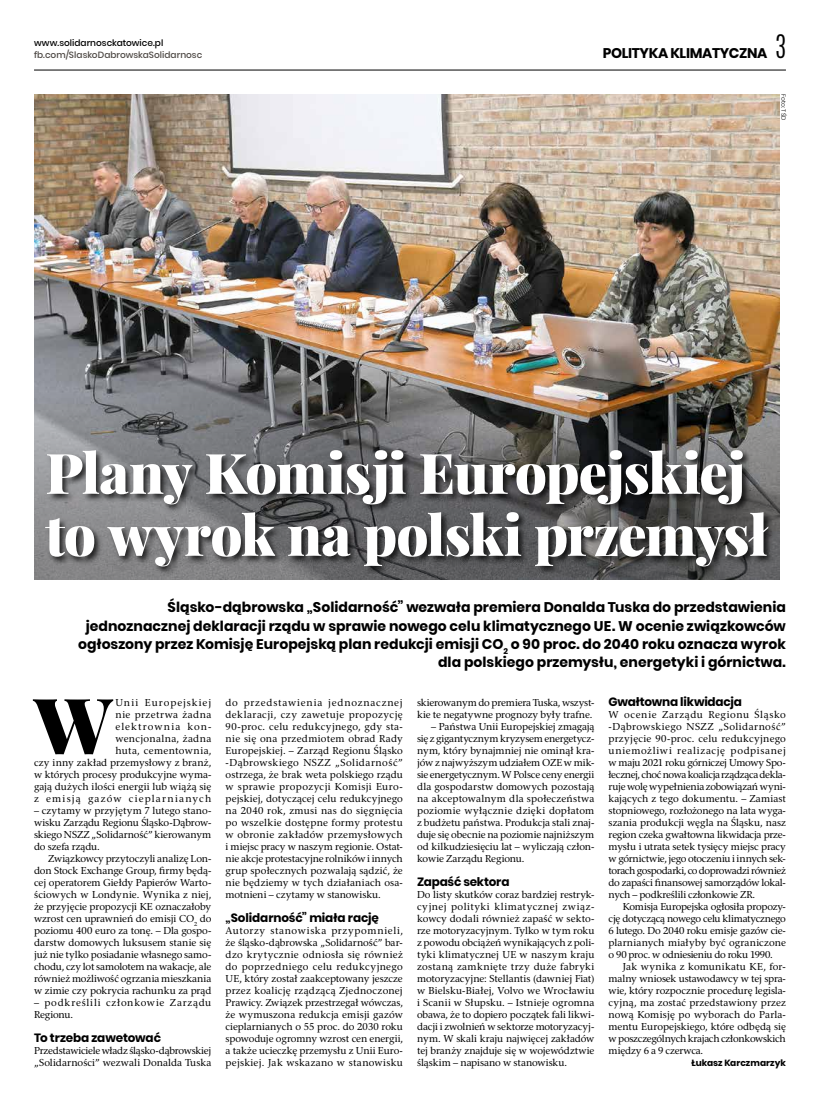
<style>
.page{position:relative;width:820px;height:1106px;background:#fff}
.page>*{position:absolute;margin:0;border:0;box-sizing:border-box;transform-origin:0 0}
.t1{font:900 77.7px "Playfair Display";color:#000}
.t2{font:900 56px/62px "Playfair Display";letter-spacing:-.015em;color:#fff}
.t3{font:700 14px/18.4px "Poppins";color:#000;text-align:right}
.t4{font:700 12px "Poppins";letter-spacing:-.015em;color:#000}
.t5{font:10px/12px "Rashel EFN";color:#000;text-align:justify}
.t6{font:10px/12px "Rashel EFN";letter-spacing:.025em;color:#000;text-align:right}
.t7{font:10px/12px "Rashel EFN";letter-spacing:-.02em;color:#000}
.t8{font:10px/12px "Rashel EFN";letter-spacing:.07em;color:#000}
.t9{font:500 9px "Poppins";color:#4f4a46}
.t10{font:500 9px "Poppins";color:#000}
.t11{font:700 9px "Poppins";letter-spacing:.005em;color:#000}
.t12{font:300 6px "Poppins";letter-spacing:.005em;color:#000}
.s1{font-family:"Antonio";font-weight:300;font-size:27px}
</style>
<div class="page">
<img style="left:34px;top:94px;width:745px;height:485px">
<hr style="left:34px;top:70px;width:751px;height:1px;background:#000">
<img style="left:35px;top:371px;width:744px;height:208px">
<div style="left:44px;top:448px;width:733px;height:128px;background:#000;opacity:.75"></div>
<h3 class="t3" style="left:701px;top:44px;width:85px">atyczna <span class="s1">3</span></h3>
<p class="t10" style="left:34px;top:38px;width:131px">www.solidarnosckatowice.pl</p>
<p class="t9" style="left:34px;top:50px;width:170px">fb.com/SlaskoDabrowskaSolidarnosc</p>
<h3 class="t3" style="left:602px;top:44px;width:17px">polit</h3>
<h3 class="t3" style="left:639px;top:44px;width:40px">yka klim</h3>
<p class="t12" style="left:786px;top:94px;width:28px;rotate:90deg">Foto: TŚD</p>
<h2 class="t2" style="left:45px;top:441px;width:723px">Plany Komisji Europejskiej to wyrok na polski przemysł</h2>
<p class="t3" style="left:78px;top:598px;width:709px">Śląsko-dąbrowska „Solidarność” wezwała premiera Donalda Tuska do przedstawienia jednoznacznej deklaracji rządu w sprawie nowego celu klimatycznego UE. W ocenie związkowców ogłoszony przez Komisję Europejską plan redukcji emisji CO<sub>2</sub> o 90 proc. do 2040 roku oznacza wyrok dla polskiego przemysłu, energetyki i górnictwa.</p>
<p class="t6" style="left:34px;top:696px;width:179px">Unii Europejskiej<br>nie przetrwa żadna<br>elektrownia kon-<br>wencjonalna, żadna<br>huta, cementownia,<br>czy inny zakład przemysłowy z branż, w których procesy produkcyjne wyma&shy;gają dużych ilości energii lub wiążą się z emisją gazów cieplarnianych</p>
<p class="t5" style="left:34px;top:804px;width:179px">– czytamy w przyjętym 7 lutego stano&shy;wisku Zarządu Regionu Śląsko-Dąbrow&shy;skiego NSZZ „Solidarność” kierowanym do szefa rządu.</p>
<p class="t5" style="left:34px;top:852px;width:179px;text-indent:14px">Związkowcy przytoczyli analizę Lon&shy;don Stock Exchange Group, firmy będą&shy;cej operatorem Giełdy Papierów Warto&shy;ściowych w Londynie. Wynika z niej, że przyjęcie propozycji KE oznaczałoby wzrost cen uprawnień do emisji CO<sub>2</sub> do poziomu 400 euro za tonę. – Dla gospo&shy;darstw domowych luksusem stanie się już nie tylko posiadanie własnego samo&shy;chodu, czy lot samolotem na wakacje, ale również możliwość ogrzania mieszkania w zimie czy pokrycia rachunku za prąd</p>
<p class="t8" style="left:34px;top:996px;width:179px">– podkreślili członkowie Zarządu<br>Regionu.</p>
<p class="t4" style="left:34px;top:1031px;width:128px">To trzeba zawetować</p>
<p class="t5" style="left:34px;top:1044px;width:179px">Przedstawiciele władz śląsko-dąbrowskiej „Solidarności” wezwali Donalda Tuska</p>
<h1 class="t1" style="left:34px;top:675px;width:80px">W</h1>
<p class="t5" style="left:225px;top:696px;width:179px">do przedstawienia jednoznacznej deklaracji, czy zawetuje propozycję 90-proc. celu redukcyjnego, gdy sta&shy;nie się ona przedmiotem obrad Rady Europejskiej. – Zarząd Regionu Śląsko -Dąbrowskiego NSZZ „Solidarność” ostrzega, że brak weta polskiego rządu w sprawie propozycji Komisji Euro&shy;pejskiej, dotyczącej celu redukcyjnego na 2040 rok, zmusi nas do sięgnięcia po wszelkie dostępne formy protestu w obronie zakładów przemysłowych i miejsc pracy w naszym regionie. Ostat&shy;nie akcje protestacyjne rolników i innych grup społecznych pozwalają sądzić, że nie będziemy w tych działaniach osa&shy;motnieni – czytamy w stanowisku.</p>
<p class="t4" style="left:225px;top:911px;width:155px">„Solidarność” miała rację</p>
<p class="t5" style="left:225px;top:924px;width:179px">Autorzy stanowiska przypomnieli, że śląsko-dąbrowska „Solidarność” bar&shy;dzo krytycznie odniosła się również do poprzedniego celu redukcyjnego UE, który został zaakceptowany jeszcze przez koalicję rządzącą Zjednoczonej Prawicy. Związek przestrzegał wówczas, że wymuszona redukcja emisji gazów cieplarnianych o 55 proc. do 2030 roku spowoduje ogromny wzrost cen energii, a także ucieczkę przemysłu z Unii Euro&shy;pejskiej. Jak wskazano w stanowisku</p>
<p class="t7" style="left:417px;top:696px;width:179px">skierowanym do premiera Tuska, wszyst&shy;kie te negatywne prognozy były trafne.</p>
<p class="t5" style="left:417px;top:720px;width:179px;text-indent:14px">– Państwa Unii Europejskiej zmagają się z gigantycznym kryzysem energetycz&shy;nym, który bynajmniej nie ominął kra&shy;jów z najwyższym udziałem OZE w mik&shy;sie energetycznym. W Polsce ceny energii dla gospodarstw domowych pozostają na akceptowalnym dla społeczeństwa poziomie wyłącznie dzięki dopłatom z budżetu państwa. Produkcja stali znaj&shy;duje się obecnie na poziomie najniższym od kilkudziesięciu lat – wyliczają człon&shy;kowie Zarządu Regionu.</p>
<p class="t4" style="left:417px;top:875px;width:94px">Zapaść sektora</p>
<p class="t5" style="left:417px;top:888px;width:179px">Do listy skutków coraz bardziej restryk&shy;cyjnej polityki klimatycznej związ&shy;kowcy dodali również zapaść w sekto&shy;rze motoryzacyjnym. Tylko w tym roku z powodu obciążeń wynikających z poli&shy;tyki klimatycznej UE w naszym kraju zostaną zamknięte trzy duże fabryki motoryzacyjne: Stellantis (dawniej Fiat) w Bielsku-Białej, Volvo we Wrocławiu i Scanii w Słupsku. – Istnieje ogromna obawa, że to dopiero początek fali likwi&shy;dacji i zwolnień w sektorze motoryzacyj&shy;nym. W skali kraju najwięcej zakładów tej branży znajduje się w województwie śląskim – napisano w stanowisku.</p>
<p class="t4" style="left:608px;top:695px;width:135px">Gwałtowna likwidacja</p>
<p class="t5" style="left:608px;top:708px;width:179px">W ocenie Zarządu Regionu Śląsko -Dąbrowskiego NSZZ „Solidarność” przyjęcie 90-proc. celu redukcyjnego uniemożliwi realizację podpisanej w maju 2021 roku górniczej Umowy Spo&shy;łecznej, choć nowa koalicja rządząca dekla&shy;ruje wolę wypełnienia zobowiązań wyni&shy;kających z tego dokumentu. – Zamiast stopniowego, rozłożonego na lata wyga&shy;szania produkcji węgla na Śląsku, nasz region czeka gwałtowna likwidacja prze&shy;mysłu i utrata setek tysięcy miejsc pracy w górnictwie, jego otoczeniu i innych sek&shy;torach gospodarki, co doprowadzi również do zapaści finansowej samorządów lokal&shy;nych – podkreślili członkowie ZR.</p>
<p class="t5" style="left:608px;top:900px;width:179px;text-indent:14px">Komisja Europejska ogłosiła propozy&shy;cję dotyczącą nowego celu klimatycznego 6 lutego. Do 2040 roku emisje gazów cie&shy;plarnianych miałyby być ograniczone o 90 proc. w odniesieniu do roku 1990.</p>
<p class="t5" style="left:608px;top:960px;width:179px;text-indent:14px">Jak wynika z komunikatu KE, for&shy;malny wniosek ustawodawcy w tej spra&shy;wie, który rozpocznie procedurę legisla&shy;cyjną, ma zostać przedstawiony przez nową Komisję po wyborach do Parla&shy;mentu Europejskiego, które odbędą się w poszczególnych krajach członkowskich między 6 a 9 czerwca.</p>
<p class="t11" style="left:691px;top:1058px;width:96px">Łukasz Karczmarzyk</p>
</div>
